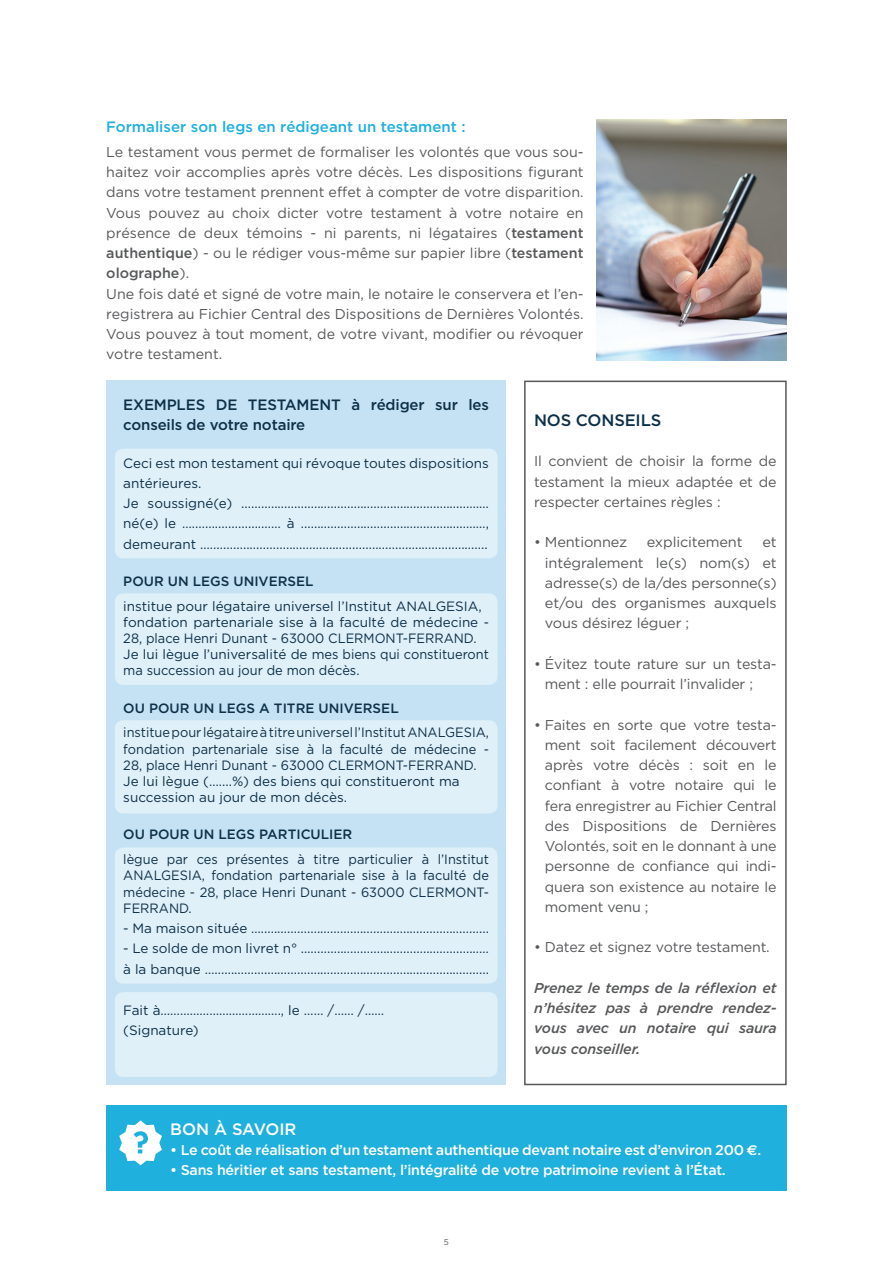
<style>
.page{position:relative;width:893px;height:1263px;background:#fff}
.page>*{position:absolute;margin:0;border:0;box-sizing:border-box;transform-origin:0 0}
.t1{font:500 16.5px "Gotham";letter-spacing:-.01em;color:#0d3048}
.t2{font:500 16.5px "Gotham";color:#fff}
.t3{font:500 15px/20.2px "Gotham";letter-spacing:-.01em;color:#0d3048}
.t4{font:500 15px "Gotham";color:#1fb0de}
.t5{font:14.25px/20.2px "Gotham";color:#57585a;text-align:justify}
.t6{font:500 14.25px "Gotham";letter-spacing:-.02em;color:#fff}
.t7{font:italic 500 14.25px/20.2px "Gotham";letter-spacing:-.01em;color:#57585a;text-align:justify}
.t8{font:13.5px/20.2px "Gotham";color:#0d3048}
.t9{font:13.5px/16.2px "Gotham";color:#0d3048;scale:.95 1}
.t10{font:500 13.5px "Gotham";color:#0d3048}
.t11{font:8.25px "Gotham";color:#57585a}
.s1{font-weight:500}
.s2{font-family:"Euro Sans";font-weight:700}
</style>
<div class="page">
<div style="left:106px;top:381px;width:400px;height:704px;background:#c4e2f3"></div>
<div style="left:115px;top:593px;width:383px;height:92px;background:#e0f0f8;border-radius:9px"></div>
<div style="left:115px;top:449px;width:383px;height:109px;background:#e0f0f8;border-radius:9px"></div>
<div style="left:115px;top:992px;width:383px;height:85px;background:#e0f0f8;border-radius:9px"></div>
<div style="left:115px;top:720px;width:383px;height:93px;background:#e0f0f8;border-radius:9px"></div>
<div style="left:115px;top:847px;width:383px;height:136px;background:#e0f0f8;border-radius:9px"></div>
<div style="left:524px;top:381px;width:263px;height:704px;border:2px solid #57585a"></div>
<div style="left:106px;top:1106px;width:681px;height:85px;background:#1fb0de"></div>
<svg style="left:119px;top:1120px;width:43px;height:45px"></svg>
<img style="left:596px;top:120px;width:191px;height:240px">
<p class="t4" style="left:106px;top:118px;width:361px">Formaliser son legs en rédigeant un testament :</p>
<p class="t5" style="left:106px;top:141px;width:479px;text-align:left">Le testament vous permet de formaliser les volontés que vous sou&shy;haitez voir accomplies après votre décès. Les dispositions figurant dans votre testament prennent effet à compter de votre disparition.<br>Vous pouvez au choix dicter votre testament à votre notaire en présence de deux témoins - ni parents, ni légataires (<span class="s1">testament authentique</span>) - ou le rédiger vous-même sur papier libre (<span class="s1">testament olographe</span>).<br>Une fois daté et signé de votre main, le notaire le conservera et l’en&shy;registrera au Fichier Central des Dispositions de Dernières Volontés.<br>Vous pouvez à tout moment, de votre vivant, modifier ou révoquer votre testament.</p>
<p class="t3" style="left:123px;top:394px;width:367px">EXEMPLES DE TESTAMENT à rédiger sur les conseils de votre notaire</p>
<p class="t8" style="left:123px;top:452px;width:367px">Ceci est mon testament qui révoque toutes dispositions antérieures.<br>Je soussigné(e) .....................................................................…… né(e) le …........................… à ..................................................……, demeurant …....................................................................................</p>
<p class="t10" style="left:123px;top:573px;width:192px">POUR UN LEGS UNIVERSEL</p>
<p class="t8" style="left:123px;top:597px;width:367px;line-height:16.2px">institue pour légataire universel l’Institut ANALGESIA, fondation partenariale sise à la faculté de médecine - 28, place Henri Dunant - 63000 CLERMONT-FERRAND.<br>Je lui lègue l’universalité de mes biens qui constitueront ma succession au jour de mon décès.</p>
<p class="t10" style="left:123px;top:700px;width:277px">OU POUR UN LEGS A TITRE UNIVERSEL</p>
<p class="t9" style="left:123px;top:724px;width:386px">institue pour légataire à titre universel l’Institut ANALGESIA, fondation partenariale sise à la faculté de médecine - 28, place Henri Dunant - 63000 CLERMONT-FERRAND.<br>Je lui lègue (…....%) des biens qui constitueront ma succession au jour de mon décès.</p>
<p class="t10" style="left:123px;top:827px;width:230px">OU POUR UN LEGS PARTICULIER</p>
<p class="t9" style="left:123px;top:851px;width:386px;text-align:justify">lègue par ces présentes à titre particulier à l’Institut ANALGESIA, fondation partenariale sise à la faculté de médecine - 28, place Henri Dunant - 63000 CLERMONT-FERRAND.</p>
<p class="t8" style="left:123px;top:918px;width:367px">- Ma maison située ….....................................................................</p>
<p class="t8" style="left:123px;top:938px;width:367px">- Le solde de mon livret n° …...................................................… à la banque …...................................................................................</p>
<p class="t8" style="left:123px;top:1000px;width:262px">Fait à………………………………., le …… /…… /…… (Signature)</p>
<p class="t1" style="left:534px;top:411px;width:129px">NOS CONSEILS</p>
<p class="t5" style="left:534px;top:451px;width:244px">Il convient de choisir la forme de testament la mieux adaptée et de respecter certaines règles :</p>
<p class="t5" style="left:534px;top:532px;width:95px">• Mentionnez</p>
<p class="t5" style="left:647px;top:532px;width:97px">explicitement</p>
<p class="t5" style="left:545px;top:532px;width:233px;text-indent:217px">et intégralement le(s) nom(s) et adresse(s) de la/des personne(s) et/ou des organismes auxquels vous désirez léguer ;</p>
<p class="t5" style="left:545px;top:653px;width:233px;text-indent:-11px">• Évitez toute rature sur un testa&shy;ment : elle pourrait l’invalider ;</p>
<p class="t5" style="left:545px;top:714px;width:233px;text-indent:-11px">• Faites en sorte que votre testa&shy;ment soit facilement découvert après votre décès : soit en le confiant à votre notaire qui le fera enregistrer au Fichier Central des Dispositions de Dernières Volontés, soit en le donnant à une personne de confiance qui indi&shy;quera son existence au notaire le moment venu ;</p>
<p class="t5" style="left:534px;top:937px;width:237px">• Datez et signez votre testament.</p>
<p class="t7" style="left:534px;top:978px;width:244px">Prenez le temps de la réflexion et n’hésitez pas à prendre rendez&shy;vous avec un notaire qui saura vous conseiller.</p>
<p class="t2" style="left:170px;top:1119px;width:128px">BON À SAVOIR</p>
<p class="t6" style="left:170px;top:1142px;width:593px">• Le coût de réalisation d’un testament authentique devant notaire est d’environ 200 <span class="s2">€</span>.</p>
<p class="t6" style="left:170px;top:1162px;width:557px">• Sans héritier et sans testament, l’intégralité de votre patrimoine revient à l’État.</p>
<p class="t11" style="left:444px;top:1238px;width:7px">5</p>
</div>
